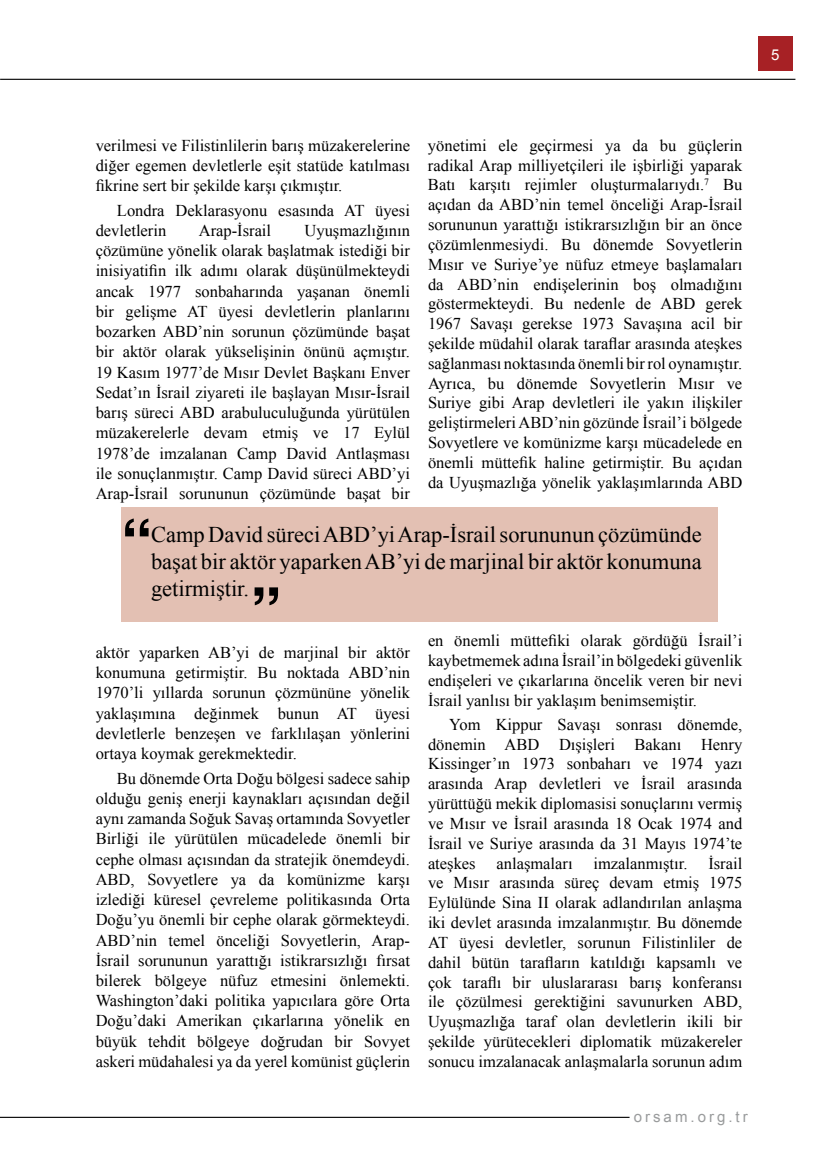
<style>
.page{position:relative;width:838px;height:1157px;background:#fff}
.page>*{position:absolute;margin:0;border:0;box-sizing:border-box;transform-origin:0 0}
.t1{font:22.5px/27px "Times New Roman";color:#000;text-align:justify}
.t2{font:16.5px/19.8px "Times New Roman";color:#000;text-align:justify}
.t3{font:15px "Arial";letter-spacing:.2em;color:#999b9c}
.t4{font:15px "Arial";color:#fff}
</style>
<div class="page">
<div style="left:758px;top:36px;width:34px;height:35px;background:#a72125"></div>
<hr style="left:0;top:79px;width:795px;height:1px;background:#000">
<hr style="left:0;top:1116px;width:629px;height:1px;background:#000">
<div style="left:120px;top:507px;width:597px;height:115px;background:#e3c0b3"></div>
<svg style="left:125px;top:518px;width:24px;height:18px"></svg>
<svg style="left:254px;top:587px;width:24px;height:18px"></svg>
<p class="t4" style="left:771px;top:45px;width:10px">5</p>
<p class="t2" style="left:96px;top:135px;width:316px;line-height:20.2px">verilmesi ve Filistinlilerin barış müzakerelerine diğer egemen devletlerle eşit statüde katılması fikrine sert bir şekilde karşı çıkmıştır.</p>
<p class="t2" style="left:96px;top:200px;width:316px;line-height:20.2px;text-indent:21px">Londra Deklarasyonu esasında AT üyesi devletlerin</p>
<p class="t2" style="left:199px;top:220px;width:74px">Arap-İsrail</p>
<p class="t2" style="left:96px;top:220px;width:316px;line-height:20.2px;text-indent:209px">Uyuşmazlığının çözümüne yönelik olarak başlatmak istediği bir inisiyatifin ilk adımı olarak düşünülmekteydi ancak 1977 sonbaharında yaşanan önemli bir gelişme AT üyesi devletlerin planlarını bozarken ABD’nin sorunun çözümünde başat bir aktör olarak yükselişinin önünü açmıştır.<br>19 Kasım 1977’de Mısır Devlet Başkanı Enver Sedat’ın İsrail ziyareti ile başlayan Mısır-İsrail barış süreci ABD arabuluculuğunda yürütülen müzakerelerle devam etmiş ve 17 Eylül 1978’de imzalanan Camp David Antlaşması ile sonuçlanmıştır. Camp David süreci ABD’yi Arap-İsrail sorununun çözümünde başat bir</p>
<p class="t2" style="left:428px;top:135px;width:316px">yönetimi ele geçirmesi ya da bu güçlerin radikal Arap milliyetçileri ile işbirliği yaparak Batı karşıtı rejimler oluşturmalarıydı.<sup>7</sup> Bu açıdan da ABD’nin temel önceliği Arap-İsrail sorununun yarattığı istikrarsızlığın bir an önce çözümlenmesiydi. Bu dönemde Sovyetlerin Mısır ve Suriye’ye nüfuz etmeye başlamaları da ABD’nin endişelerinin boş olmadığını göstermekteydi. Bu nedenle de ABD gerek 1967 Savaşı gerekse 1973 Savaşına acil bir şekilde müdahil olarak taraflar arasında ateşkes sağlanması noktasında önemli bir rol oynamıştır.<br>Ayrıca, bu dönemde Sovyetlerin Mısır ve Suriye gibi Arap devletleri ile yakın ilişkiler geliştirmeleri ABD’nin gözünde İsrail’i bölgede Sovyetlere ve komünizme karşı mücadelede en önemli müttefik haline getirmiştir. Bu açıdan da Uyuşmazlığa yönelik yaklaşımlarında ABD</p>
<h1 class="t1" style="left:151px;top:521px;width:552px">Camp David süreci ABD’yi Arap-İsrail sorununun çözümünde başat bir aktör yaparken AB’yi de marjinal bir aktör konumuna getirmiştir.</h1>
<p class="t2" style="left:96px;top:642px;width:316px;line-height:20.2px">aktör yaparken AB’yi de marjinal bir aktör konumuna getirmiştir. Bu noktada ABD’nin 1970’li yıllarda sorunun çözmününe yönelik yaklaşımına değinmek bunun AT üyesi devletlerle benzeşen ve farklılaşan yönlerini ortaya koymak gerekmektedir.</p>
<p class="t2" style="left:96px;top:767px;width:316px;line-height:20.2px;text-indent:21px">Bu dönemde Orta Doğu bölgesi sadece sahip olduğu geniş enerji kaynakları açısından değil aynı zamanda Soğuk Savaş ortamında Sovyetler Birliği ile yürütülen mücadelede önemli bir cephe olması açısından da stratejik önemdeydi.<br>ABD, Sovyetlere ya da komünizme karşı izlediği küresel çevreleme politikasında Orta Doğu’yu önemli bir cephe olarak görmekteydi.<br>ABD’nin temel önceliği Sovyetlerin, Arap-İsrail sorununun yarattığı istikrarsızlığı fırsat bilerek bölgeye nüfuz etmesini önlemekti.<br>Washington’daki politika yapıcılara göre Orta Doğu’daki Amerikan çıkarlarına yönelik en büyük tehdit bölgeye doğrudan bir Sovyet askeri müdahalesi ya da yerel komünist güçlerin</p>
<p class="t2" style="left:428px;top:630px;width:316px">en önemli müttefiki olarak gördüğü İsrail’i kaybetmemek adına İsrail’in bölgedeki güvenlik endişeleri ve çıkarlarına öncelik veren bir nevi İsrail yanlısı bir yaklaşım benimsemiştir.</p>
<p class="t2" style="left:428px;top:714px;width:316px;text-indent:21px">Yom Kippur Savaşı sonrası dönemde, dönemin ABD Dışişleri Bakanı Henry Kissinger’ın 1973 sonbaharı ve 1974 yazı arasında Arap devletleri ve İsrail arasında yürüttüğü mekik diplomasisi sonuçlarını vermiş ve Mısır ve İsrail arasında 18 Ocak 1974 and İsrail ve Suriye arasında da 31 Mayıs 1974’te ateşkes</p>
<p class="t2" style="left:428px;top:853px;width:316px;text-indent:280px">İsrail ve Mısır arasında süreç devam etmiş 1975<br>Eylülünde Sina II olarak adlandırılan anlaşma iki devlet arasında imzalanmıştır. Bu dönemde AT üyesi devletler, sorunun Filistinliler de dahil bütün tarafların katıldığı kapsamlı ve çok taraflı bir uluslararası barış konferansı ile çözülmesi gerektiğini savunurken ABD, Uyuşmazlığa taraf olan devletlerin ikili bir şekilde yürütecekleri diplomatik müzakereler sonucu imzalanacak anlaşmalarla sorunun adım</p>
<p class="t2" style="left:496px;top:853px;width:78px">anlaşmaları</p>
<p class="t2" style="left:593px;top:853px;width:95px">imzalanmıştır.</p>
<p class="t3" style="left:634px;top:1107px;width:115px">orsam.org.tr</p>
</div>
